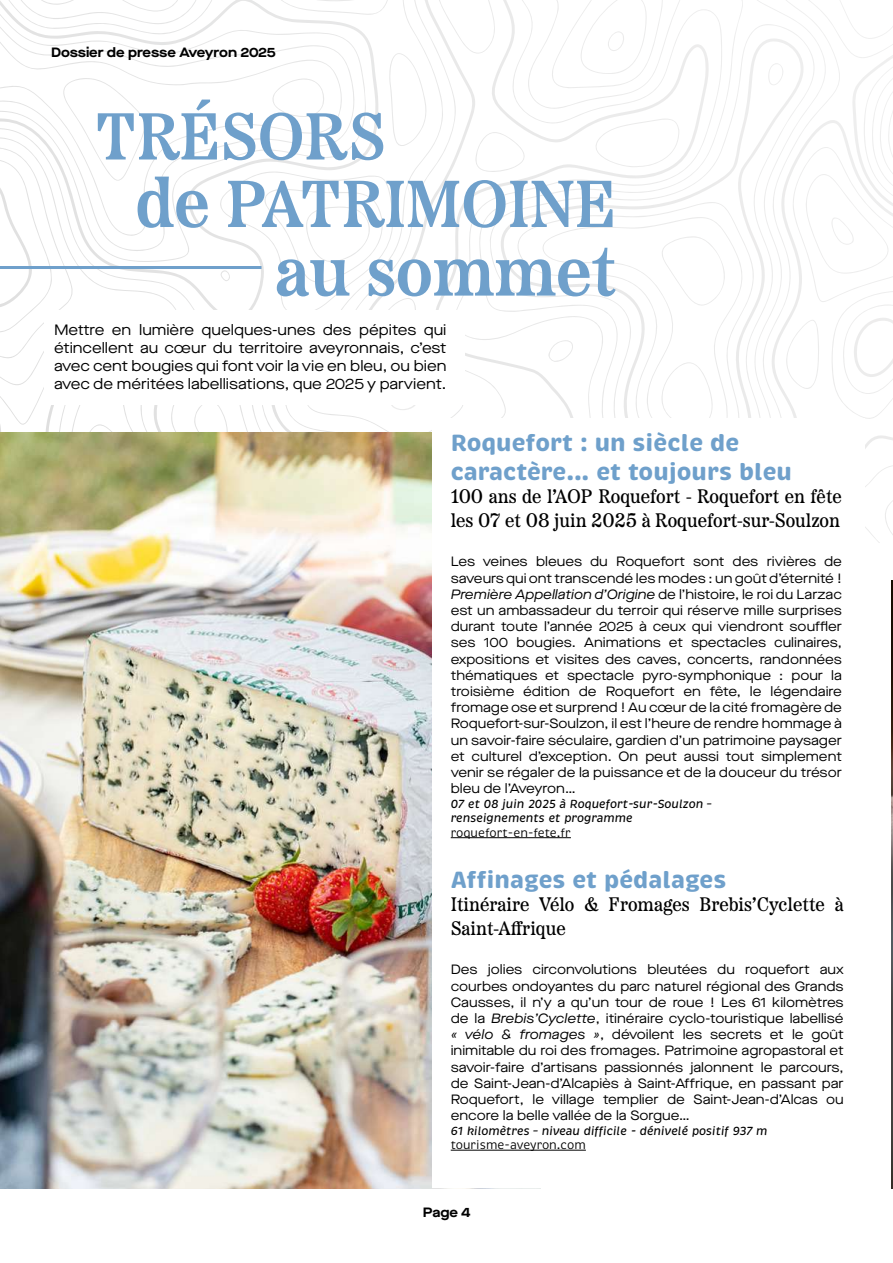
<style>
.page{position:relative;width:893px;height:1263px;background:#fff}
.page>*{position:absolute;margin:0;border:0;box-sizing:border-box;transform-origin:0 0}
.t1{font:600 72px "Etna";color:#6fa0cb}
.t2{font:600 66px/67.5px "Etna";color:#6fa0cb}
.t3{font:700 24px/28.8px "Brevia";color:#6fa0cb}
.t4{font:19.5px/23.4px "Etna";color:#000}
.t5{font:15px/18px "Maison Neue Extended";color:#000;text-align:justify}
.t6{font:13.5px/16.2px "Maison Neue Extended";color:#000;text-align:justify}
.t7{font:700 13.5px "Maison Neue Extended";letter-spacing:-.005em;color:#000}
.t8{font:italic 500 12px/14.4px "Brevia";color:#000}
.t9{font:12px "Brevia";color:#000}
.s1{font-size:72px}
.s2{font-style:italic}
</style>
<div class="page">
<svg style="left:739px;top:39px;width:15px;height:379px"></svg>
<svg style="left:0;top:0;width:739px;height:432px"></svg>
<svg style="left:754px;top:0;width:139px;height:543px"></svg>
<div style="left:44px;top:310px;width:420px;height:95px;background:#fff"></div>
<hr style="left:0;top:266px;width:261px;height:3px;background:#6fa0cb">
<img style="left:0;top:432px;width:432px;height:756px">
<div style="left:432px;top:418px;width:432px;height:770px;background:#fff"></div>
<hr style="left:451px;top:837px;width:120px;height:1px;background:#000">
<img style="left:891px;top:580px;width:2px;height:608px">
<hr style="left:451px;top:1150px;width:135px;height:1px;background:#000">
<p class="t7" style="left:51px;top:43px;width:226px">Dossier de presse Aveyron 2025</p>
<h2 class="t2" style="left:136px;top:98px;width:482px;text-indent:-41px">TRÉSORS<br><span class="s1">de</span> PATRIMOINE</h2>
<h1 class="t1" style="left:275px;top:214px;width:343px">au sommet</h1>
<p class="t5" style="left:54px;top:321px;width:394px">Mettre en lumière quelques-unes des pépites qui étincellent au cœur du territoire aveyronnais, c’est avec cent bougies qui font voir la vie en bleu, ou bien avec de méritées labellisations, que 2025 y parvient.</p>
<h3 class="t3" style="left:451px;top:429px;width:343px">Roquefort : un siècle de caractère… et toujours bleu</h3>
<h3 class="t4" style="left:451px;top:483px;width:393px">100 ans de l’AOP Roquefort - Roquefort en fête les 07 et 08 juin 2025 à Roquefort-sur-Soulzon</h3>
<p class="t6" style="left:451px;top:553px;width:393px">Les veines bleues du Roquefort sont des rivières de saveurs qui ont transcendé les modes : un goût d’éternité !<br><span class="s2">Première Appellation d’Origine</span> de l’histoire, le roi du Larzac est un ambassadeur du terroir qui réserve mille surprises durant toute l’année 2025 à ceux qui viendront souffler ses 100 bougies. Animations et spectacles culinaires, expositions et visites des caves, concerts, randonnées thématiques et spectacle pyro-symphonique : pour la troisième édition de Roquefort en fête, le légendaire fromage ose et surprend ! Au cœur de la cité fromagère de Roquefort-sur-Soulzon, il est l’heure de rendre hommage à un savoir-faire séculaire, gardien d’un patrimoine paysager et culturel d’exception. On peut aussi tout simplement venir se régaler de la puissance et de la douceur du trésor bleu de l’Aveyron…</p>
<p class="t8" style="left:451px;top:796px;width:262px">07 et 08 juin 2025 à Roquefort-sur-Soulzon – renseignements et programme</p>
<p class="t9" style="left:451px;top:825px;width:122px">roquefort-en-fete.fr</p>
<h3 class="t3" style="left:451px;top:865px;width:277px">Affinages et pédalages</h3>
<h3 class="t4" style="left:451px;top:891px;width:394px">Itinéraire Vélo &amp; Fromages Brebis’Cyclette à<br>Saint-Affrique</h3>
<p class="t6" style="left:451px;top:961px;width:394px">Des jolies circonvolutions bleutées du roquefort aux courbes ondoyantes du parc naturel régional des Grands Causses, il n’y a qu’un tour de roue ! Les 61 kilomètres de la <span class="s2">Brebis’Cyclette</span>, itinéraire cyclo-touristique labellisé <span class="s2">« vélo &amp; fromages »</span>, dévoilent les secrets et le goût inimitable du roi des fromages. Patrimoine agropastoral et savoir-faire d’artisans passionnés jalonnent le parcours, de Saint-Jean-d’Alcapiès à Saint-Affrique, en passant par Roquefort, le village templier de Saint-Jean-d’Alcas ou encore la belle vallée de la Sorgue…</p>
<p class="t8" style="left:451px;top:1123px;width:318px">61 kilomètres – niveau difficile - dénivelé positif 937 m</p>
<p class="t9" style="left:451px;top:1137px;width:137px">tourisme-aveyron.com</p>
<p class="t7" style="left:423px;top:1203px;width:49px">Page 4</p>
</div>
